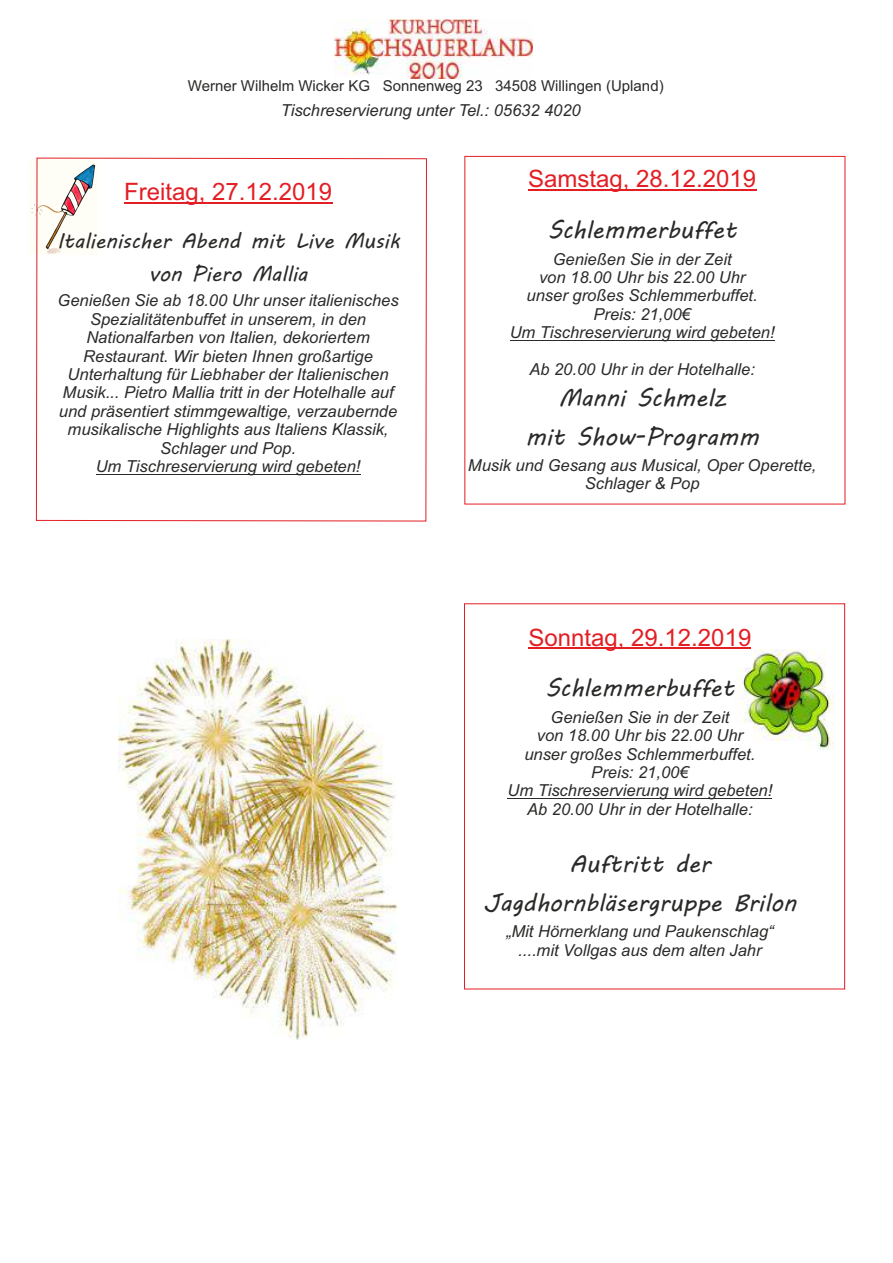
<style>
.page{position:relative;width:893px;height:1263px;background:#fff}
.page>*{position:absolute;margin:0;border:0;box-sizing:border-box;transform-origin:0 0}
.t1{font:24px/38.7px "MV Boli";color:#2b2a29;text-align:center}
.t2{font:24px "Arial";color:#e31e24}
.t3{font:21px/33.9px "MV Boli";color:#2b2a29;text-align:center}
.t4{font:italic 16.5px/18.5px "Arial";color:#2b2a29;text-align:center}
.t5{font:15px "Arial";color:#2b2a29}
</style>
<div class="page">
<hr style="left:528px;top:190px;width:228px;height:1px;background:#e31e24">
<hr style="left:510px;top:340px;width:265px;height:1px;background:#2b2a29">
<img style="left:735px;top:650px;width:99px;height:100px">
<div style="left:464px;top:603px;width:381px;height:386px;border:1px solid #e31e24"></div>
<img style="left:335px;top:20px;width:197px;height:59px">
<svg style="left:36px;top:157px;width:391px;height:365px"></svg>
<hr style="left:124px;top:202px;width:208px;height:1px;background:#e31e24">
<hr style="left:96px;top:474px;width:265px;height:1px;background:#2b2a29">
<img style="left:118px;top:639px;width:278px;height:400px">
<hr style="left:528px;top:648px;width:223px;height:1px;background:#e31e24">
<hr style="left:507px;top:798px;width:265px;height:1px;background:#2b2a29">
<p class="t5" style="left:188px;top:80px;width:477px">Werner Wilhelm Wicker KG Sonnenweg 23 34508 Willingen (Upland)</p>
<p class="t4" style="left:281px;top:102px;width:302px">Tischreservierung unter Tel.: 05632 4020</p>
<h1 class="t2" style="left:124px;top:183px;width:210px">Freitag, 27.12.2019</h1>
<p class="t3" style="left:57px;top:225px;width:344px">Italienischer Abend mit Live Musik von Piero Mallia</p>
<p class="t4" style="left:58px;top:293px;width:343px">Genießen Sie ab 18.00 Uhr unser italienisches Spezialitätenbuffet in unserem, in den Nationalfarben von Italien, dekoriertem Restaurant. Wir bieten Ihnen großartige Unterhaltung für Liebhaber der Italienischen Musik... Pietro Mallia tritt in der Hotelhalle auf und präsentiert stimmgewaltige, verzaubernde musikalische Highlights aus Italiens Klassik, Schlager und Pop.<br>Um Tischreservierung wird gebeten!</p>
<h1 class="t2" style="left:528px;top:170px;width:230px">Samstag, 28.12.2019</h1>
<h1 class="t1" style="left:548px;top:213px;width:190px">Schlemmerbuffet</h1>
<p class="t4" style="left:510px;top:251px;width:266px">Genießen Sie in der Zeit<br>von 18.00 Uhr bis 22.00 Uhr<br>unser großes Schlemmerbuffet.<br>Preis: 21,00€<br>Um Tischreservierung wird gebeten!</p>
<p class="t4" style="left:529px;top:362px;width:227px">Ab 20.00 Uhr in der Hotelhalle:</p>
<h1 class="t1" style="left:525px;top:381px;width:235px">Manni Schmelz<br>mit Show-Programm</h1>
<p class="t4" style="left:468px;top:457px;width:350px">Musik und Gesang aus Musical, Oper Operette,<br>Schlager &amp; Pop</p>
<h1 class="t2" style="left:528px;top:628px;width:224px">Sonntag, 29.12.2019</h1>
<h1 class="t1" style="left:545px;top:671px;width:190px">Schlemmerbuffet</h1>
<p class="t4" style="left:507px;top:709px;width:266px">Genießen Sie in der Zeit<br>von 18.00 Uhr bis 22.00 Uhr<br>unser großes Schlemmerbuffet.<br>Preis: 21,00€<br>Um Tischreservierung wird gebeten!<br>Ab 20.00 Uhr in der Hotelhalle:</p>
<h1 class="t1" style="left:484px;top:847px;width:314px">Auftritt der<br>Jagdhornbläsergruppe Brilon</h1>
<p class="t4" style="left:506px;top:924px;width:269px">„Mit Hörnerklang und Paukenschlag“ ....mit Vollgas aus dem alten Jahr</p>
</div>
